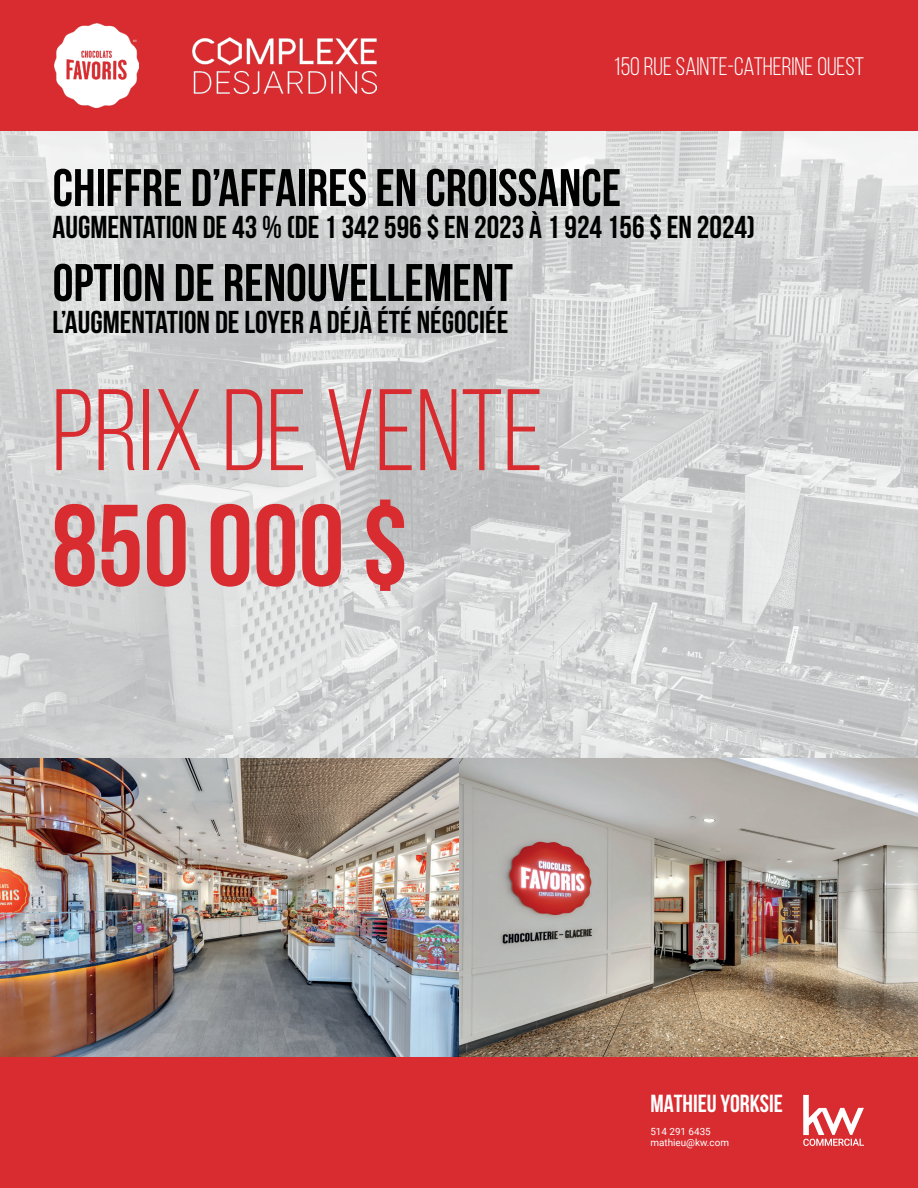
<style>
.page{position:relative;width:918px;height:1188px;background:#fff}
.page>*{position:absolute;margin:0;border:0;box-sizing:border-box;transform-origin:0 0}
.t1{font:115.65px "Bebas Neue";color:#d82c30}
.t2{font:700 115.65px "Bebas Neue";color:#d82c30}
.t3{font:700 52.8px "Bebas Neue";color:#000001}
.t4{font:700 31.65px "Bebas Neue";color:#000001}
.t5{font:25.35px "Bebas Neue";color:#fff}
.t6{font:700 24.75px "Bebas Neue";color:#fff}
.t7{font:9.9px/11.6px "Roboto";color:#fff}
</style>
<div class="page">
<img style="left:0;top:131px;width:918px;height:627px">
<div style="left:0;top:0;width:918px;height:131px;background:#d82c30"></div>
<img style="left:0;top:758px;width:918px;height:299px">
<img style="left:459px;top:759px;width:459px;height:298px">
<img style="left:192px;top:37px;width:184px;height:56px">
<div style="left:0;top:1057px;width:918px;height:131px;background:#d82c30"></div>
<svg style="left:803px;top:1095px;width:61px;height:51px"></svg>
<img style="left:54px;top:24px;width:84px;height:83px">
<p class="t5" style="left:614px;top:53px;width:252px">150 RUE SAINTE-CATHERINE OUEST</p>
<h2 class="t3" style="left:53px;top:159px;width:570px">CHIFFRE D’AFFAIRES EN CROISSANCE</h2>
<p class="t4" style="left:53px;top:209px;width:704px">AUGMENTATION DE 43 % (DE 1 342 596 $ EN 2023 À 1 924 156 $ EN 2024)</p>
<h2 class="t3" style="left:53px;top:254px;width:462px">OPTION DE RENOUVELLEMENT</h2>
<p class="t4" style="left:53px;top:304px;width:457px">L’AUGMENTATION DE LOYER A DÉJÀ ÉTÉ NÉGOCIÉE</p>
<h1 class="t1" style="left:52px;top:368px;width:493px">PRIX DE VENTE</h1>
<h1 class="t2" style="left:52px;top:482px;width:358px">850 000 $</h1>
<p class="t6" style="left:650px;top:1090px;width:134px">MATHIEU YORKSIE</p>
<p class="t7" style="left:650px;top:1125px;width:80px">514 291 6435 mathieu@kw.com</p>
</div>
